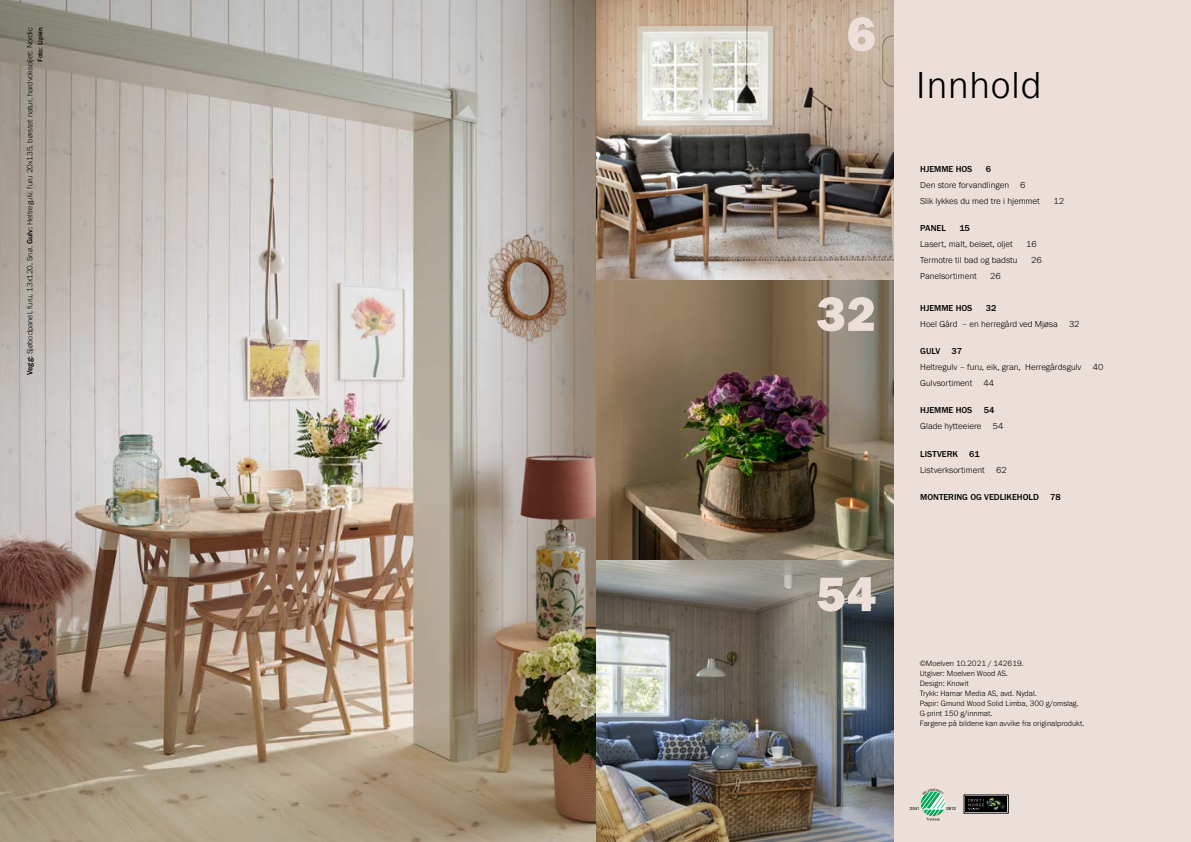
<style>
.page{position:relative;width:1191px;height:842px;background:#fff}
.page>*{position:absolute;margin:0;border:0;box-sizing:border-box;transform-origin:0 0}
.t1{font:50px "Franklin Gothic URW Hea";color:#ecdfd9}
.t2{font:300 39px "Franklin Gothic URW";letter-spacing:.025em;color:#000}
.t3{font:300 9px/16px "Franklin Gothic URW";color:#000}
.t4{font:500 9px "Franklin Gothic URW";color:#000}
.t5{font:300 8px/10px "Franklin Gothic URW";color:#000}
.t6{font:500 7px "Franklin Gothic URW";letter-spacing:-.005em;color:#000}
.t7{font:4.4px "Helvetica LT Std";letter-spacing:-.02em;color:#000}
.s1{font-weight:500}
</style>
<div class="page">
<div style="left:882px;top:0;width:309px;height:842px;background:#ecdfd9"></div>
<img style="left:0;top:0;width:893px;height:842px">
<svg style="left:920px;top:789px;width:25px;height:32px"></svg>
<div style="left:965px;top:796px;width:42px;height:16px;background:#000"></div>
<svg style="left:968px;top:797px;width:37px;height:13px"></svg>
<p class="t5" style="left:25px;top:375px;width:349px;rotate:-90deg"><span class="s1">Vegg:</span> Sjøbodpanel, furu, 13x120, Snø. <span class="s1">Gulv:</span> Heltregulv, furu 20x135, børstet natur, hardvoksoljet: Nordic</p>
<p class="t6" style="left:36px;top:62px;width:36px;rotate:-90deg">Foto: Lipkin</p>
<h1 class="t1" style="left:846px;top:2px;width:31px">6</h1>
<h1 class="t1" style="left:816px;top:282px;width:61px">32</h1>
<h1 class="t1" style="left:816px;top:562px;width:61px">54</h1>
<h2 class="t2" style="left:916px;top:61px;width:127px">Innhold</h2>
<p class="t4" style="left:920px;top:164px;width:54px">HJEMME HOS</p>
<p class="t4" style="left:986px;top:164px;width:7px">6</p>
<p class="t3" style="left:920px;top:177px;width:90px">Den store forvandlingen</p>
<p class="t3" style="left:920px;top:177px;width:121px;text-indent:100px">6<br>Slik lykkes du med tre i hjemmet</p>
<p class="t3" style="left:1053px;top:193px;width:12px">12</p>
<p class="t4" style="left:920px;top:222px;width:27px">PANEL</p>
<p class="t4" style="left:959px;top:222px;width:12px">15</p>
<p class="t3" style="left:920px;top:236px;width:94px">Lasert, malt, beiset, oljet</p>
<p class="t3" style="left:1026px;top:236px;width:12px">16</p>
<p class="t3" style="left:920px;top:252px;width:99px">Termotre til bad og badstu</p>
<p class="t3" style="left:1031px;top:252px;width:12px">26</p>
<p class="t3" style="left:920px;top:268px;width:58px">Panelsortiment</p>
<p class="t3" style="left:990px;top:268px;width:12px">26</p>
<p class="t4" style="left:920px;top:303px;width:54px">HJEMME HOS</p>
<p class="t4" style="left:986px;top:303px;width:12px">32</p>
<p class="t3" style="left:920px;top:316px;width:139px">Hoel Gård – en herregård ved Mjøsa</p>
<p class="t3" style="left:1069px;top:316px;width:12px">32</p>
<p class="t4" style="left:920px;top:345px;width:21px">GULV</p>
<p class="t4" style="left:951px;top:345px;width:12px">37</p>
<p class="t3" style="left:920px;top:359px;width:163px">Heltregulv – furu, eik, gran, Herregårdsgulv</p>
<p class="t3" style="left:1092px;top:359px;width:12px">40</p>
<p class="t3" style="left:920px;top:375px;width:75px">Gulvsortiment 44</p>
<p class="t4" style="left:920px;top:404px;width:54px">HJEMME HOS</p>
<p class="t4" style="left:983px;top:404px;width:12px">54</p>
<p class="t3" style="left:920px;top:418px;width:85px">Glade hytteeiere 54</p>
<p class="t4" style="left:920px;top:448px;width:39px">LISTVERK</p>
<p class="t4" style="left:969px;top:448px;width:12px">61</p>
<p class="t3" style="left:920px;top:462px;width:88px">Listverksortiment 62</p>
<p class="t4" style="left:920px;top:491px;width:120px">MONTERING OG VEDLIKEHOLD</p>
<p class="t4" style="left:1050px;top:491px;width:12px">78</p>
<p class="t5" style="left:919px;top:658px;width:166px">©Moelven 10.2021 / 142619.<br>Utgiver: Moelven Wood AS.<br>Design: Knowit<br>Trykk: Hamar Media AS, avd. Nydal.<br>Papir: Gmund Wood Solid Limba, 300 g/omslag.<br>G-print 150 g/innmat.<br>Fargene på bildene kan avvike fra originalprodukt.</p>
<p class="t7" style="left:910px;top:806px;width:11px">2041</p>
<p class="t7" style="left:946px;top:806px;width:11px">0812</p>
</div>
